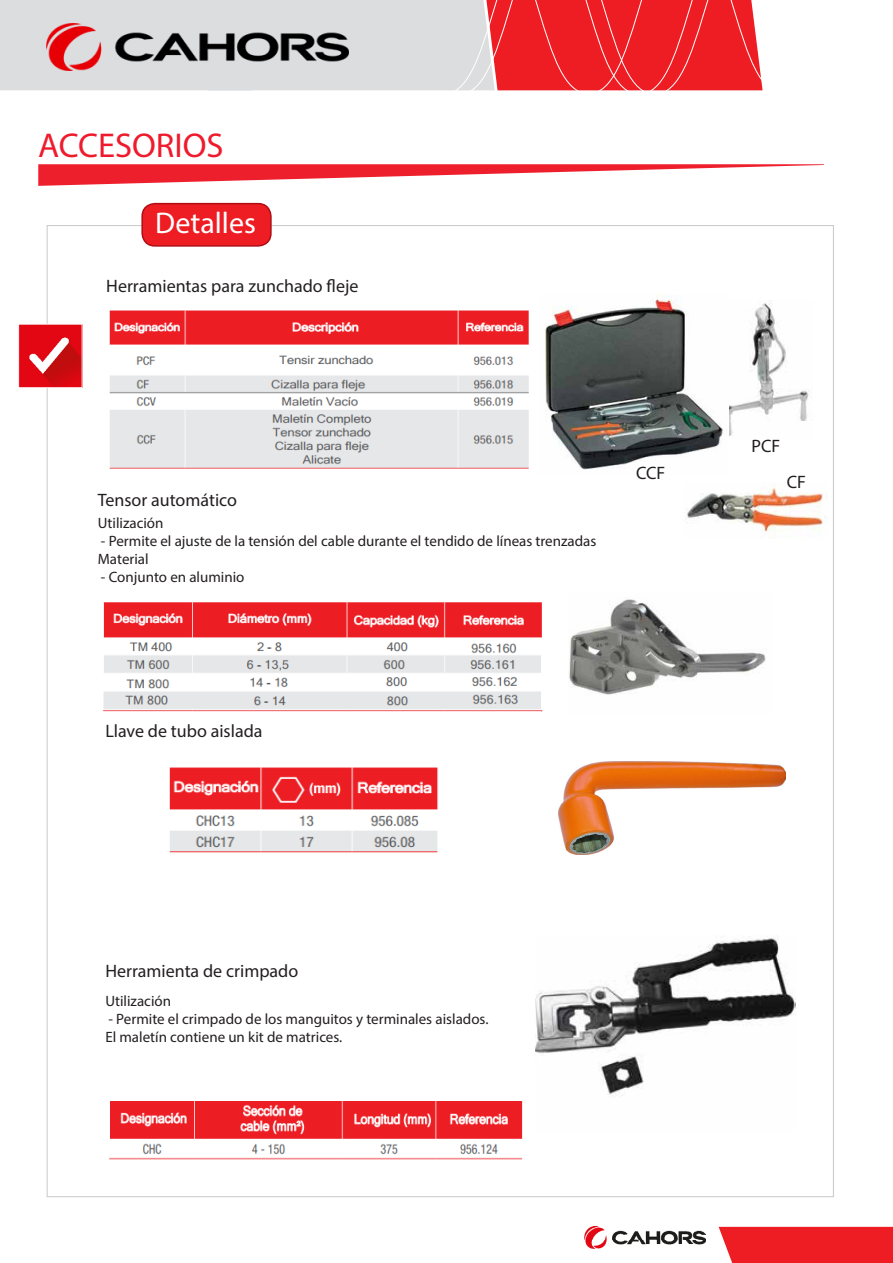
<style>
.page{position:relative;width:893px;height:1263px;background:#fff}
.page>*{position:absolute;margin:0;border:0;box-sizing:border-box;transform-origin:0 0}
.t1{font:34.5px "Myriad Pro";color:#ee1b2d}
.t2{font:30px "Myriad Pro";color:#fff}
.t3{font:18px "Myriad Pro";color:#231f20}
.t4{font:15px "Myriad Pro";color:#231f20}
</style>
<div class="page">
<div style="left:719px;top:1227px;width:174px;height:36px;background:#ee1d23"></div>
<img style="left:585px;top:1227px;width:120px;height:22px">
<svg style="left:0;top:0;width:763px;height:91px;background:#e58b8f"></svg>
<img style="left:46px;top:19px;width:303px;height:51px">
<svg style="left:38px;top:164px;width:786px;height:22px"></svg>
<div style="left:47px;top:225px;width:787px;height:972px;background:#fff;border:1px solid #c7c8ca"></div>
<div style="left:142px;top:204px;width:129px;height:42px;background:#ee1d23;border-radius:13px"></div>
<div style="left:141px;top:203px;width:131px;height:44px;border:2px solid #b00d15;border-radius:13px"></div>
<img style="left:20px;top:326px;width:61px;height:60px">
<div style="left:18px;top:324px;width:65px;height:64px;border:1px solid #fff"></div>
<img style="left:729px;top:300px;width:80px;height:136px">
<img style="left:545px;top:294px;width:178px;height:176px">
<img style="left:685px;top:487px;width:138px;height:50px">
<img style="left:109px;top:310px;width:420px;height:159px">
<img style="left:569px;top:599px;width:197px;height:96px">
<img style="left:103px;top:602px;width:440px;height:110px">
<img style="left:558px;top:761px;width:228px;height:94px">
<img style="left:169px;top:767px;width:269px;height:86px">
<img style="left:535px;top:936px;width:260px;height:162px">
<img style="left:109px;top:1101px;width:414px;height:59px">
<p class="t1" style="left:38px;top:124px;width:187px">ACCESORIOS</p>
<p class="t2" style="left:155px;top:205px;width:102px">Detalles</p>
<p class="t3" style="left:106px;top:275px;width:254px">Herramientas para zunchado fleje</p>
<p class="t3" style="left:98px;top:488px;width:141px">Tensor automático</p>
<p class="t4" style="left:98px;top:514px;width:67px">Utilización</p>
<p class="t4" style="left:101px;top:532px;width:497px">- Permite el ajuste de la tensión del cable durante el tendido de líneas trenzadas</p>
<p class="t4" style="left:98px;top:550px;width:52px">Material</p>
<p class="t4" style="left:101px;top:568px;width:145px">- Conjunto en aluminio</p>
<p class="t3" style="left:636px;top:462px;width:31px">CCF</p>
<p class="t3" style="left:105px;top:720px;width:159px">Llave de tubo aislada</p>
<p class="t3" style="left:752px;top:434px;width:30px">PCF</p>
<p class="t3" style="left:787px;top:471px;width:21px">CF</p>
<p class="t3" style="left:105px;top:960px;width:194px">Herramienta de crimpado</p>
<p class="t4" style="left:105px;top:991px;width:67px">Utilización</p>
<p class="t4" style="left:109px;top:1009px;width:381px">- Permite el crimpado de los manguitos y terminales aislados.</p>
<p class="t4" style="left:105px;top:1027px;width:239px">El maletín contiene un kit de matrices.</p>
</div>
